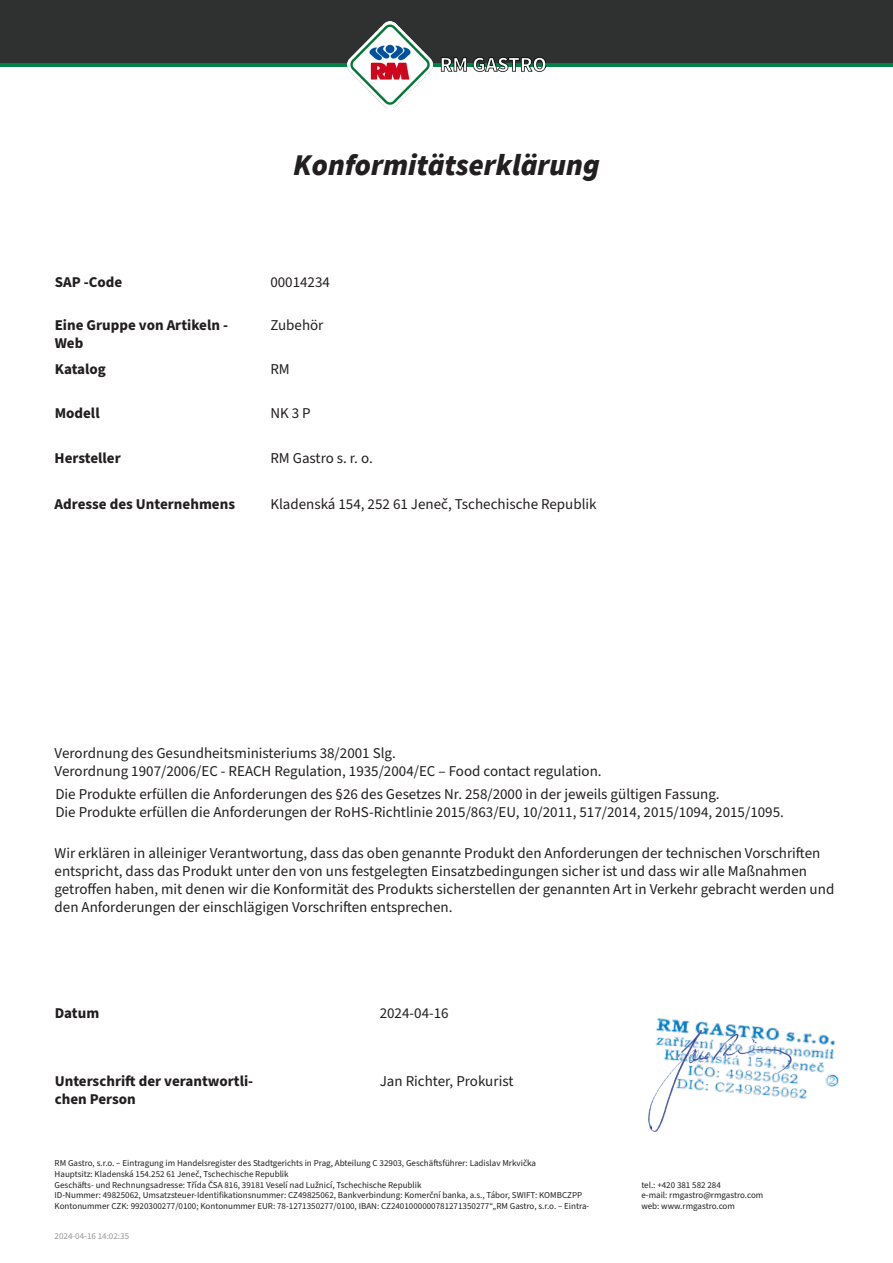
<style>
.page{position:relative;width:893px;height:1263px;background:#fff}
.page>*{position:absolute;margin:0;border:0;box-sizing:border-box;transform-origin:0 0}
.t1{font:italic 900 30px "Source Sans Pro";color:#231f20}
.t2{font:15px/18px "Source Sans Pro";color:#231f20}
.t3{font:700 15px/18px "Source Sans Pro";color:#231f20}
.t4{font:9px/10.8px "Source Sans Pro";color:#231f20}
.t5{font:9px "Source Sans Pro";color:#939598}
</style>
<div class="page">
<svg style="left:0;top:62px;width:893px;height:5px;background:#0c7142"></svg>
<div style="left:0;top:0;width:893px;height:62px;background:#2f3131"></div>
<img style="left:348px;top:22px;width:197px;height:85px">
<img style="left:657px;top:1018px;width:182px;height:81px">
<img style="left:648px;top:1026px;width:150px;height:106px">
<p class="t1" style="left:293px;top:144px;width:308px">Konformitätserklärung</p>
<p class="t3" style="left:55px;top:273px;width:69px">SAP -Code</p>
<p class="t2" style="left:270px;top:273px;width:61px">00014234</p>
<p class="t3" style="left:55px;top:316px;width:175px">Eine Gruppe von Artikeln -<br>Web</p>
<p class="t3" style="left:55px;top:360px;width:53px">Katalog</p>
<p class="t3" style="left:55px;top:405px;width:46px">Modell</p>
<p class="t3" style="left:55px;top:450px;width:68px">Hersteller</p>
<p class="t3" style="left:55px;top:495px;width:182px">Adresse des Unternehmens</p>
<p class="t2" style="left:270px;top:316px;width:55px">Zubehör</p>
<p class="t2" style="left:270px;top:360px;width:21px">RM</p>
<p class="t2" style="left:270px;top:405px;width:42px">NK 3 P</p>
<p class="t2" style="left:270px;top:450px;width:104px">RM Gastro s. r. o.</p>
<p class="t2" style="left:270px;top:495px;width:328px">Kladenská 154, 252 61 Jeneč, Tschechische Republik</p>
<p class="t2" style="left:55px;top:745px;width:548px">Verordnung des Gesundheitsministeriums 38/2001 Slg.<br>Verordnung 1907/2006/EC - REACH Regulation, 1935/2004/EC – Food contact regulation.</p>
<p class="t2" style="left:55px;top:786px;width:730px">Die Produkte erfüllen die Anforderungen des §26 des Gesetzes Nr. 258/2000 in der jeweils gültigen Fassung.<br>Die Produkte erfüllen die Anforderungen der RoHS-Richtlinie 2015/863/EU, 10/2011, 517/2014, 2015/1094, 2015/1095.</p>
<p class="t2" style="left:55px;top:844px;width:781px">Wir erklären in alleiniger Verantwortung, dass das oben genannte Produkt den Anforderungen der technischen Vorschriften entspricht, dass das Produkt unter den von uns festgelegten Einsatzbedingungen sicher ist und dass wir alle Maßnahmen getroffen haben, mit denen wir die Konformität des Produkts sicherstellen der genannten Art in Verkehr gebracht werden und den Anforderungen der einschlägigen Vorschriften entsprechen.</p>
<p class="t3" style="left:55px;top:1004px;width:46px">Datum</p>
<p class="t2" style="left:380px;top:1004px;width:70px">2024-04-16</p>
<p class="t3" style="left:55px;top:1072px;width:200px">Unterschrift der verantwortli&shy;chen Person</p>
<p class="t2" style="left:380px;top:1073px;width:135px">Jan Richter, Prokurist</p>
<p class="t4" style="left:55px;top:1158px;width:536px">RM Gastro, s.r.o. – Eintragung im Handelsregister des Stadtgerichts in Prag, Abteilung C 32903, Geschäftsführer: Ladislav Mrkvička<br>Hauptsitz: Kladenská 154.252 61 Jeneč, Tschechische Republik<br>Geschäfts- und Rechnungsadresse: Třída ČSA 816, 39181 Veselí nad Lužnicí, Tschechische Republik<br>ID-Nummer: 49825062, Umsatzsteuer-Identifikationsnummer: CZ49825062, Bankverbindung: Komerční banka, a.s., Tábor, SWIFT: KOMBCZPP Kontonummer CZK: 9920300277/0100; Kontonummer EUR: 78-1271350277/0100, IBAN: CZ2401000000781271350277“„RM Gastro, s.r.o. – Eintra-</p>
<p class="t5" style="left:55px;top:1230px;width:76px">2024-04-16 14:02:35</p>
<p class="t4" style="left:641px;top:1179px;width:124px">tel.: +420 381 582 284<br>e-mail: rmgastro@rmgastro.com web: www.rmgastro.com</p>
</div>
